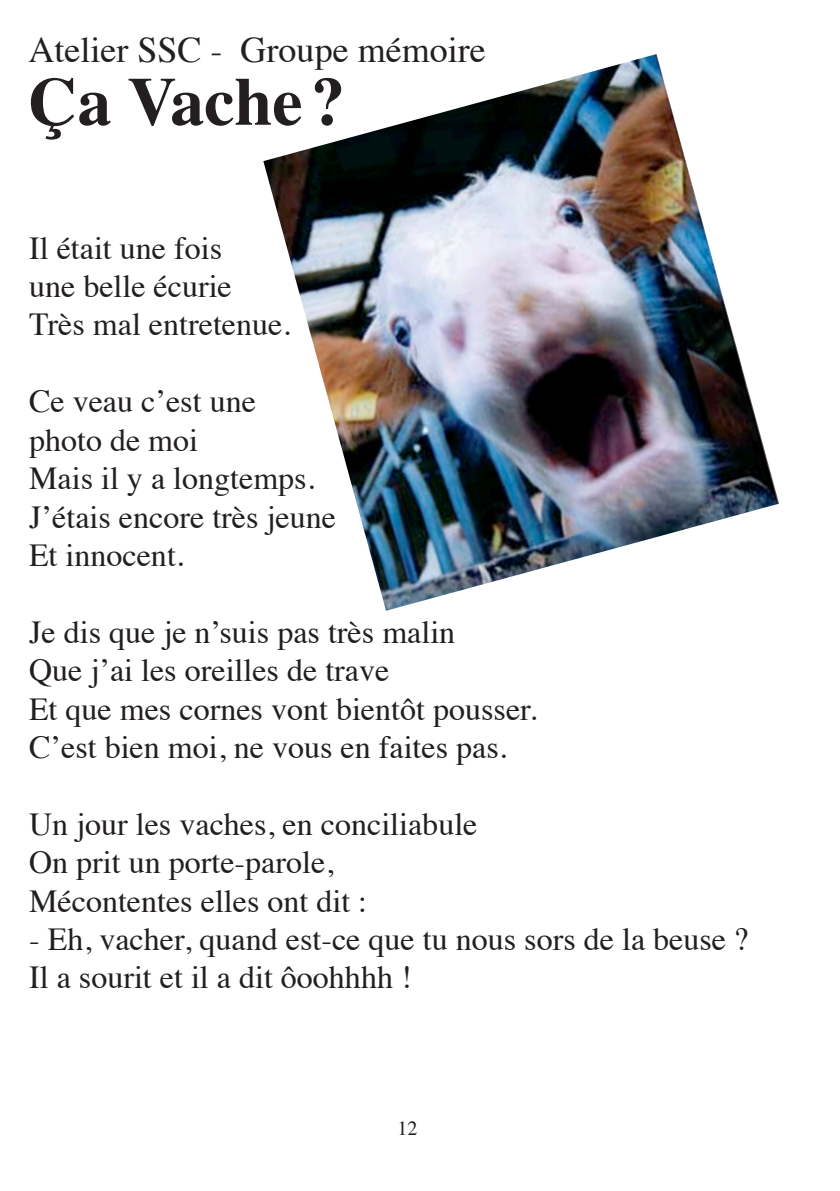
<style>
.page{position:relative;width:840px;height:1191px;background:#fff}
.page>*{position:absolute;margin:0;border:0;box-sizing:border-box;transform-origin:0 0}
.t1{font:700 68px "Times";color:#231f20}
.t2{font:36px "Times";color:#231f20}
.t3{font:32px/38.4px "Times";color:#231f20}
.t4{font:20px "Times";color:#231f20}
.s1{color:#fff}
</style>
<div class="page">
<img style="left:263px;top:54px;width:515px;height:557px">
<p class="t2" style="left:28px;top:17px;width:458px">Atelier SSC - Groupe mémoire</p>
<h1 class="t1" style="left:28px;top:37px;width:318px">Ça Vache?</h1>
<p class="t3" style="left:29px;top:226px;width:263px">Il était une fois<br>une belle écurie<br>Très mal entretenue.</p>
<p class="t3" style="left:29px;top:379px;width:308px">Ce veau c’est une photo de moi<br>Mais il y a longtemps.<br>J’étais encore très jeune<br>Et innocent.</p>
<p class="t3" style="left:29px;top:610px;width:509px">Je dis que je n’suis pas très malin<br>Que j’ai les oreilles de trave<span class="s1">rs<br></span>Et que mes cornes vont bientôt pousser.<br>C’est bien moi, ne vous en faites pas.</p>
<p class="t3" style="left:29px;top:802px;width:449px">Un jour les vaches, en conciliabule<br>On prit un porte-parole,<br>Mécontentes elles ont dit :</p>
<p class="t3" style="left:29px;top:917px;width:720px">- Eh, vacher, quand est-ce que tu nous sors de la beuse ?<br>Il a sourit et il a dit ôoohhhh !</p>
<p class="t4" style="left:397px;top:1109px;width:21px">12</p>
</div>
